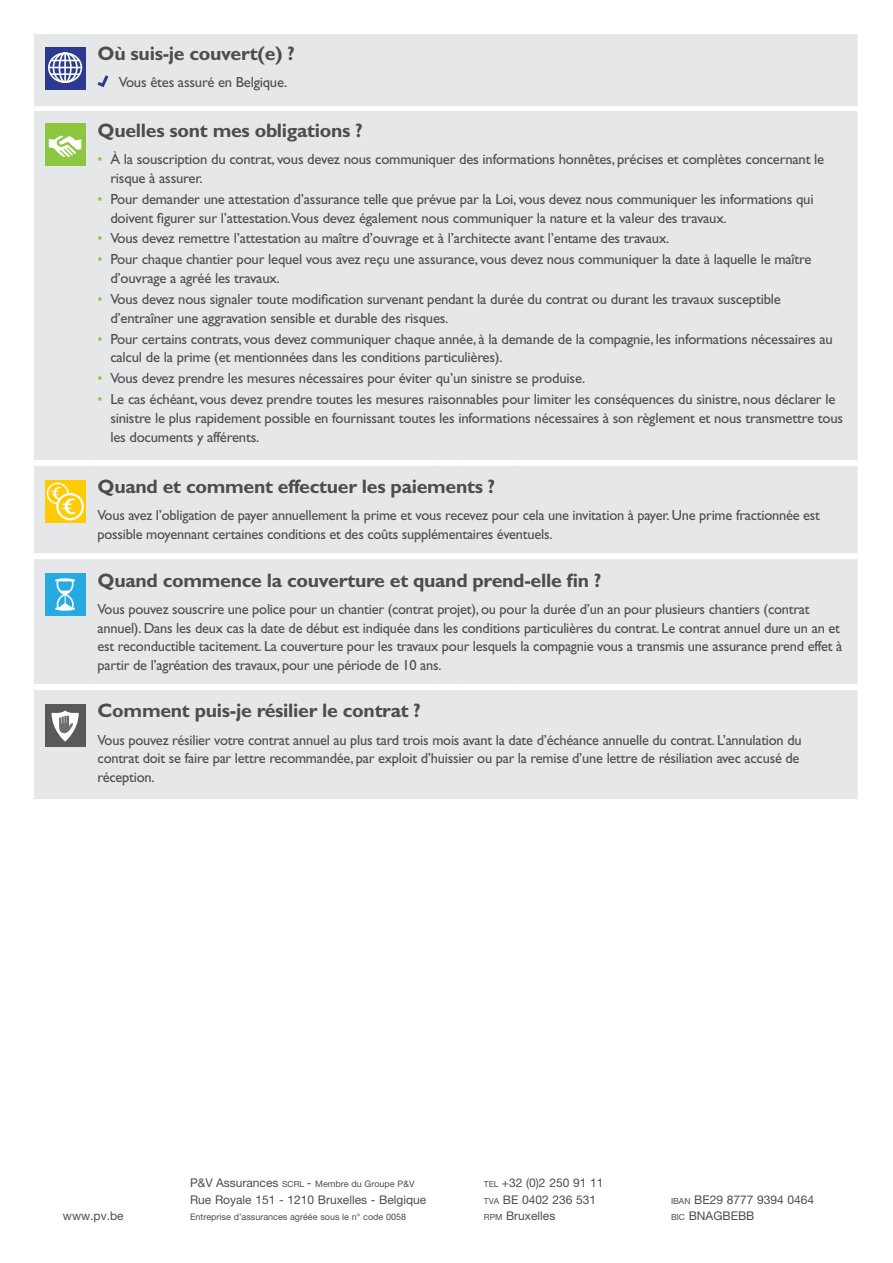
<style>
.page{position:relative;width:893px;height:1263px;background:#fff}
.page>*{position:absolute;margin:0;border:0;box-sizing:border-box;transform-origin:0 0}
.t1{font:700 19.5px "Gill Sans Std";letter-spacing:-.015em;color:#4d4d4f}
.t2{font:14.7px/18.8px "Gill Sans Std";letter-spacing:-.015em;color:#4d4d4f}
.t3{font:12px/16.5px "Helvetica Neue LT Std";color:#4d4d4f}
.t4{font:9px "Helvetica Neue LT Std";color:#4d4d4f}
.s1{color:#8dc73f}
.s2{font-size:8.4px}
.s3{font-size:12px}
</style>
<div class="page">
<div style="left:34px;top:34px;width:824px;height:765px;background:#e6e7e8"></div>
<div style="left:93px;top:460px;width:340px;height:6px;background:#fff"></div>
<div style="left:433px;top:460px;width:26px;height:6px;background:#fff"></div>
<div style="left:459px;top:460px;width:59px;height:6px;background:#fff"></div>
<div style="left:518px;top:460px;width:340px;height:6px;background:#fff"></div>
<div style="left:93px;top:553px;width:340px;height:6px;background:#fff"></div>
<div style="left:433px;top:553px;width:26px;height:6px;background:#fff"></div>
<div style="left:459px;top:553px;width:59px;height:6px;background:#fff"></div>
<div style="left:518px;top:553px;width:340px;height:6px;background:#fff"></div>
<div style="left:93px;top:684px;width:340px;height:6px;background:#fff"></div>
<div style="left:433px;top:684px;width:26px;height:6px;background:#fff"></div>
<div style="left:459px;top:684px;width:59px;height:6px;background:#fff"></div>
<div style="left:518px;top:684px;width:340px;height:6px;background:#fff"></div>
<div style="left:34px;top:460px;width:59px;height:6px;background:#fff"></div>
<div style="left:34px;top:553px;width:59px;height:6px;background:#fff"></div>
<div style="left:34px;top:684px;width:59px;height:6px;background:#fff"></div>
<svg style="left:45px;top:47px;width:41px;height:42px"></svg>
<div style="left:48px;top:52px;width:34px;height:31px;border:2px solid #fff;border-radius:50%"></div>
<div style="left:53px;top:52px;width:25px;height:31px;border:2px solid #fff;border-radius:50%"></div>
<div style="left:59px;top:52px;width:13px;height:31px;border:2px solid #fff;border-radius:50%"></div>
<hr style="left:64px;top:53px;width:2px;height:30px;background:#fff">
<svg style="left:51px;top:60px;width:29px;height:1px"></svg>
<hr style="left:51px;top:73px;width:29px;height:2px;background:#fff">
<hr style="left:49px;top:67px;width:32px;height:1px;background:#fff">
<svg style="left:98px;top:75px;width:10px;height:12px"></svg>
<div style="left:45px;top:124px;width:41px;height:42px;background:#8dc63f"></div>
<svg style="left:49px;top:135px;width:33px;height:22px"></svg>
<div style="left:45px;top:480px;width:41px;height:42px;background:#ffcb05"></div>
<div style="left:47px;top:483px;width:22px;height:21px;border:2px solid #fff;border-radius:50%"></div>
<svg style="left:57px;top:494px;width:26px;height:25px"></svg>
<div style="left:56px;top:493px;width:28px;height:27px;border:2px solid #fff;border-radius:50%"></div>
<svg style="left:51px;top:486px;width:25px;height:29px"></svg>
<div style="left:45px;top:573px;width:41px;height:43px;background:#27aae1"></div>
<svg style="left:55px;top:578px;width:20px;height:33px"></svg>
<div style="left:45px;top:704px;width:41px;height:43px;background:#58595b"></div>
<svg style="left:52px;top:710px;width:27px;height:32px"></svg>
<h1 class="t1" style="left:98px;top:42px;width:199px">Où suis-je couvert(e) ?</h1>
<p class="t2" style="left:119px;top:73px;width:170px">Vous êtes assuré en Belgique.</p>
<h1 class="t1" style="left:98px;top:119px;width:267px">Quelles sont mes obligations ?</h1>
<p class="t2" style="left:110px;top:150px;width:715px;text-indent:-13px"><span class="s1">•</span> À la souscription du contrat, vous devez nous communiquer des informations honnêtes, précises et complètes concernant le risque à assurer.</p>
<p class="t2" style="left:110px;top:190px;width:705px;text-indent:-13px"><span class="s1">•</span> Pour demander une attestation d’assurance telle que prévue par la Loi, vous devez nous communiquer les informations qui doivent figurer sur l’attestation.Vous devez également nous communiquer la nature et la valeur des travaux.</p>
<p class="t2" style="left:98px;top:229px;width:573px"><span class="s1">•</span> Vous devez remettre l’attestation au maître d’ouvrage et à l’architecte avant l’entame des travaux.</p>
<p class="t2" style="left:110px;top:250px;width:703px;text-indent:-13px"><span class="s1">•</span> Pour chaque chantier pour lequel vous avez reçu une assurance, vous devez nous communiquer la date à laquelle le maître d’ouvrage a agréé les travaux.</p>
<p class="t2" style="left:110px;top:290px;width:672px;text-indent:-13px"><span class="s1">•</span> Vous devez nous signaler toute modification survenant pendant la durée du contrat ou durant les travaux susceptible d’entraîner une aggravation sensible et durable des risques.</p>
<p class="t2" style="left:110px;top:329px;width:724px;text-indent:-13px"><span class="s1">•</span> Pour certains contrats, vous devez communiquer chaque année, à la demande de la compagnie, les informations nécessaires au calcul de la prime (et mentionnées dans les conditions particulières).</p>
<p class="t2" style="left:98px;top:369px;width:489px"><span class="s1">•</span> Vous devez prendre les mesures nécessaires pour éviter qu’un sinistre se produise.</p>
<p class="t2" style="left:110px;top:390px;width:734px;text-indent:-13px"><span class="s1">•</span> Le cas échéant, vous devez prendre toutes les mesures raisonnables pour limiter les conséquences du sinistre, nous déclarer le sinistre le plus rapidement possible en fournissant toutes les informations nécessaires à son règlement et nous transmettre tous les documents y afférents.</p>
<h1 class="t1" style="left:98px;top:475px;width:399px">Quand et comment effectuer les paiements ?</h1>
<p class="t2" style="left:98px;top:506px;width:724px">Vous avez l’obligation de payer annuellement la prime et vous recevez pour cela une invitation à payer. Une prime fractionnée est possible moyennant certaines conditions et des coûts supplémentaires éventuels.</p>
<h1 class="t1" style="left:98px;top:568px;width:505px">Quand commence la couverture et quand prend-elle fin ?</h1>
<p class="t2" style="left:98px;top:599px;width:746px">Vous pouvez souscrire une police pour un chantier (contrat projet), ou pour la durée d’un an pour plusieurs chantiers (contrat annuel). Dans les deux cas la date de début est indiquée dans les conditions particulières du contrat. Le contrat annuel dure un an et est reconductible tacitement. La couverture pour les travaux pour lesquels la compagnie vous a transmis une assurance prend effet à partir de l’agréation des travaux, pour une période de 10 ans.</p>
<h1 class="t1" style="left:98px;top:699px;width:325px">Comment puis-je résilier le contrat ?</h1>
<p class="t2" style="left:98px;top:730px;width:706px">Vous pouvez résilier votre contrat annuel au plus tard trois mois avant la date d’échéance annuelle du contrat. L’annulation du contrat doit se faire par lettre recommandée, par exploit d’huissier ou par la remise d’une lettre de résiliation avec accusé de réception.</p>
<p class="t3" style="left:484px;top:1175px;width:121px"><span class="s2">TEL</span> +32 (0)2 250 91 11<br><span class="s2">TVA</span> BE 0402 236 531</p>
<p class="t4" style="left:190px;top:1179px;width:226px"><span class="s3">P&amp;V Assurances</span> <span class="s2">SCRL</span> <span class="s3">-</span> Membre du Groupe P&amp;V</p>
<p class="t3" style="left:190px;top:1191px;width:238px">Rue Royale 151 - 1210 Bruxelles - Belgique</p>
<p class="t4" style="left:190px;top:1212px;width:218px">Entreprise d’assurances agréée sous le n° code 0058</p>
<p class="t3" style="left:63px;top:1208px;width:62px">www.pv.be</p>
<p class="t3" style="left:484px;top:1208px;width:73px"><span class="s2">RPM</span> Bruxelles</p>
<p class="t3" style="left:671px;top:1191px;width:145px"><span class="s2">IBAN</span> BE29 8777 9394 0464<br><span class="s2">BIC</span> BNAGBEBB</p>
</div>
